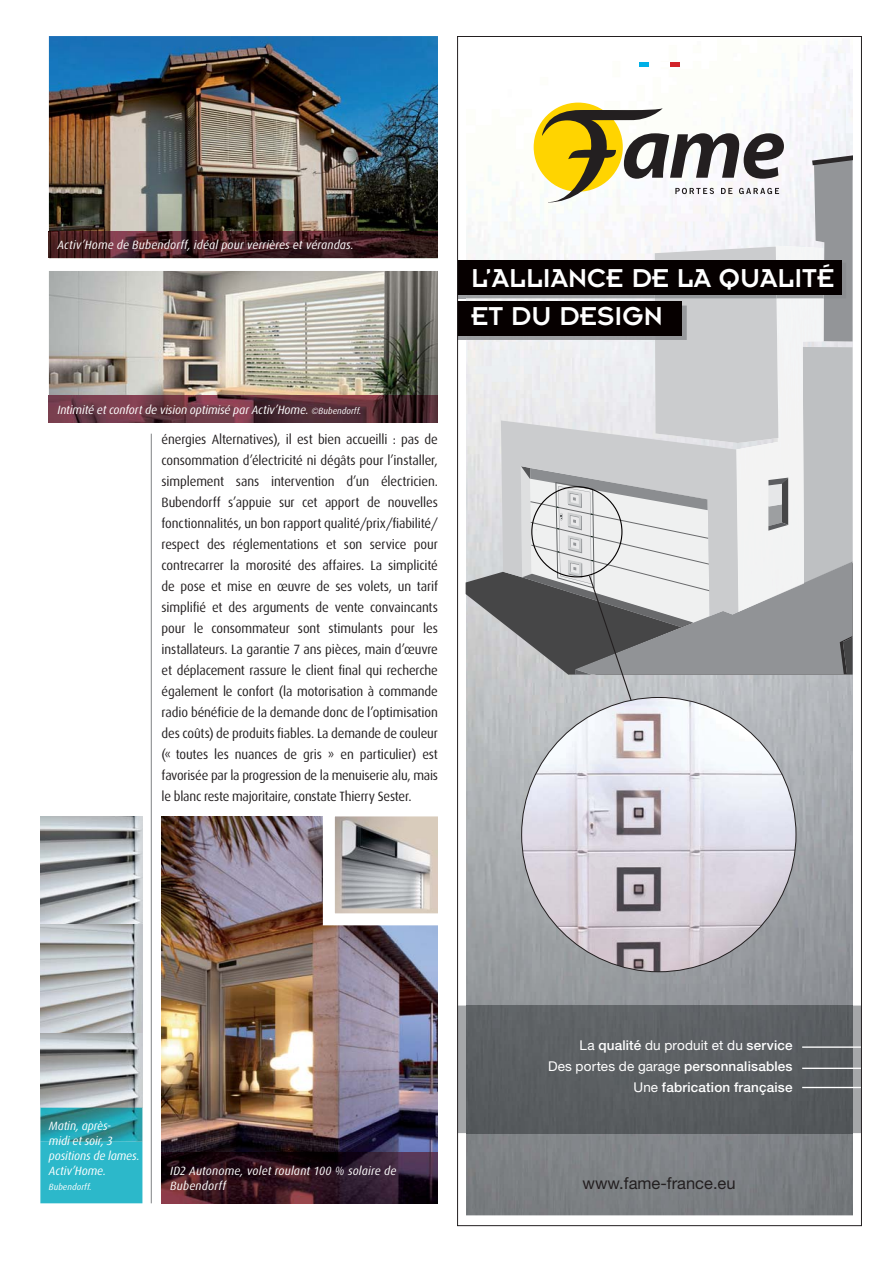
<style>
.page{position:relative;width:893px;height:1263px;background:#fff}
.page>*{position:absolute;margin:0;border:0;box-sizing:border-box;transform-origin:0 0}
.t1{font:28.5px/38.8px "Insignia";color:#fff}
.t2{font:16.5px "Helvetica Neue";color:#231f20}
.t3{font:13.5px/21px "Dax";letter-spacing:-.02em;color:#231f20;text-align:justify;scale:.95 1}
.t4{font:500 13.5px/20.7px "Helvetica Neue";letter-spacing:.01em;color:#fff;text-align:right}
.t5{font:italic 12px/15px "Dax";letter-spacing:.005em;color:#fff;scale:.95 1}
.t6{font:italic 9px "Dax";letter-spacing:.01em;color:#fff;scale:.95 1}
.s1{font-size:9px}
.s2{font-weight:400}
</style>
<div class="page">
<img style="left:466px;top:47px;width:387px;height:1168px">
<div style="left:459px;top:1006px;width:401px;height:127px;background:#a5a7a9"></div>
<div style="left:466px;top:1006px;width:387px;height:127px;background:#5a5e61"></div>
<svg style="left:459px;top:335px;width:7px;height:5px"></svg>
<svg style="left:457px;top:263px;width:9px;height:35px"></svg>
<div style="left:457px;top:301px;width:225px;height:34px;background:#060000"></div>
<hr style="left:639px;top:63px;width:41px;height:4px;background:#fff">
<svg style="left:639px;top:63px;width:9px;height:4px"></svg>
<svg style="left:671px;top:63px;width:9px;height:4px"></svg>
<hr style="left:802px;top:1087px;width:59px;height:1px;background:#fff">
<hr style="left:802px;top:1068px;width:59px;height:1px;background:#fff">
<hr style="left:802px;top:1046px;width:59px;height:2px;background:#fff">
<svg style="left:466px;top:108px;width:386px;height:609px"></svg>
<img style="left:522px;top:697px;width:274px;height:275px;border-radius:50%">
<img style="left:40px;top:816px;width:102px;height:292px">
<img style="left:49px;top:271px;width:389px;height:125px">
<img style="left:162px;top:816px;width:276px;height:387px">
<svg style="left:317px;top:816px;width:121px;height:115px"></svg>
<hr style="left:151px;top:434px;width:1px;height:769px;background:#808285">
<svg style="left:40px;top:1108px;width:102px;height:95px;background:#2cacbb"></svg>
<img style="left:49px;top:36px;width:389px;height:195px">
<img style="left:49px;top:231px;width:389px;height:27px">
<img style="left:49px;top:396px;width:389px;height:26px">
<p class="t5" style="left:57px;top:238px;width:314px">Activ’Home de Bubendorff, idéal pour verrières et vérandas.</p>
<p class="t5" style="left:57px;top:403px;width:322px">Intimité et confort de vision optimisé par Activ’Home. <span class="s1">©Bubendorff.</span></p>
<p class="t3" style="left:162px;top:430px;width:292px">énergies Alternatives), il est bien accueilli : pas de consommation d’électricité ni dégâts pour l’installer, simplement sans intervention d’un électricien.<br>Bubendorff s’appuie sur cet apport de nouvelles fonctionnalités, un bon rapport qualité/prix/fiabilité/ respect des réglementations et son service pour contrecarrer la morosité des affaires. La simplicité de pose et mise en œuvre de ses volets, un tarif simplifié et des arguments de vente convaincants pour le consommateur sont stimulants pour les installateurs. La garantie 7 ans pièces, main d’œuvre et déplacement rassure le client final qui recherche également le confort (la motorisation à commande radio bénéficie de la demande donc de l’optimisation des coûts) de produits fiables. La demande de couleur (« toutes les nuances de gris » en particulier) est favorisée par la progression de la menuiserie alu, mais le blanc reste majoritaire, constate Thierry Sester.</p>
<h1 class="t1" style="left:471px;top:261px;width:365px">L’ALLIANCE DE LA QUALITÉ<br>ET DU DESIGN</h1>
<p class="t5" style="left:49px;top:1119px;width:97px">Matin, après-<br>midi et soir, 3 positions de lames.<br>Activ’Home.</p>
<p class="t6" style="left:49px;top:1183px;width:47px">Bubendorff.</p>
<p class="t5" style="left:170px;top:1164px;width:240px">ID2 Autonome, volet roulant 100 % solaire de<br>Bubendorff</p>
<p class="t4" style="left:548px;top:1036px;width:246px"><span class="s2">La</span> qualité <span class="s2">du produit et du</span> service<br><span class="s2">Des portes de garage</span> personnalisables<br><span class="s2">Une</span> fabrication française</p>
<p class="t2" style="left:582px;top:1178px;width:155px">www.fame-france.eu</p>
</div>
